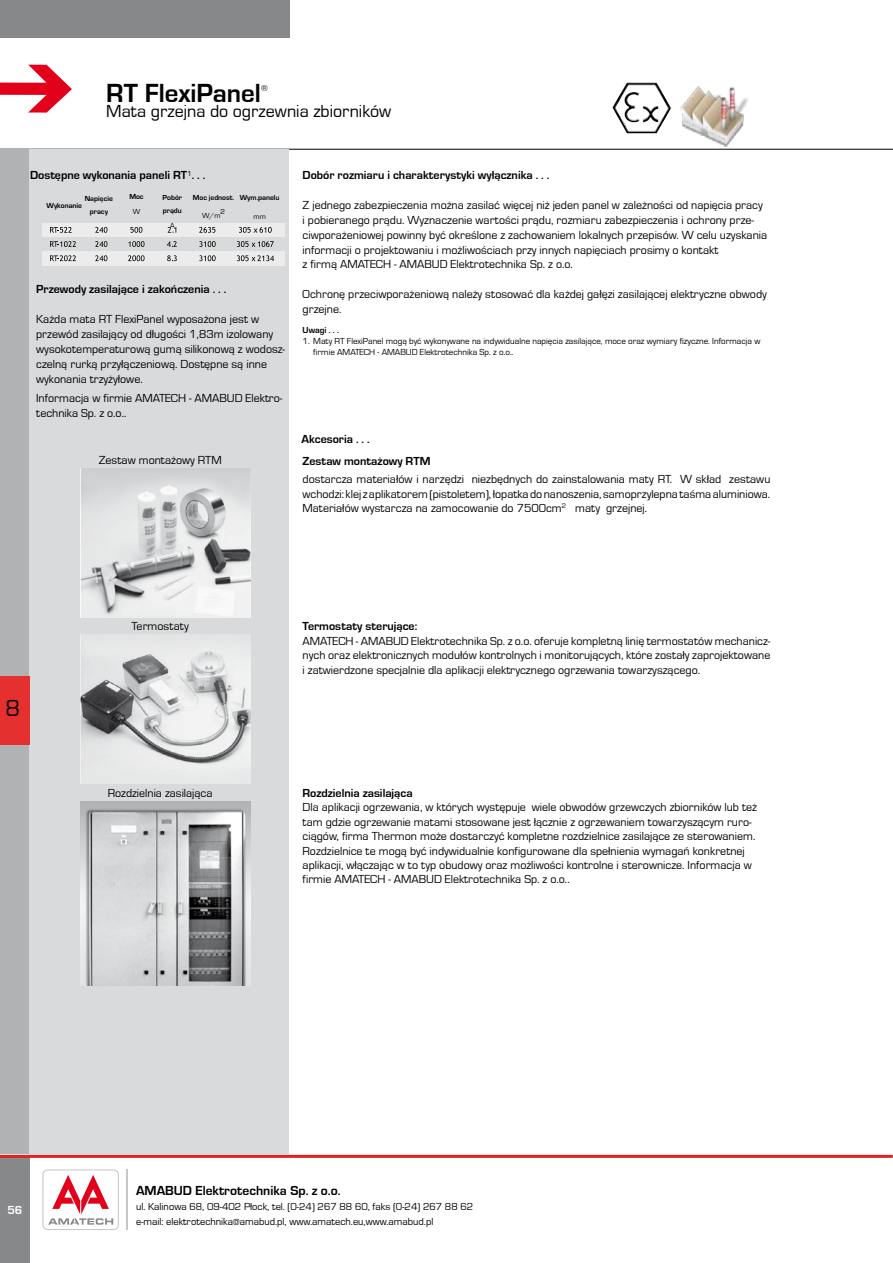
<style>
.page{position:relative;width:893px;height:1263px;background:#fff}
.page>*{position:absolute;margin:0;border:0;box-sizing:border-box;transform-origin:0 0}
.t1{font:700 27px "Eurostile TCE";color:#000}
.t2{font:24px "Eurostile TCE";color:#000}
.t3{font:18px "Eurostile TCE";color:#000}
.t4{font:700 13.5px "Eurostile TCE";color:#000}
.t5{font:12px/14.4px "Eurostile TCE";color:#000}
.t6{font:700 12px "Eurostile TCE";color:#000}
.t7{font:700 12px "Eurostile TCE";color:#fff}
.t8{font:10.5px/15px "Eurostile TCE";color:#000}
.t9{font:9px/10.8px "Eurostile TCE";color:#000}
.t10{font:700 9px "Eurostile TCE";color:#000}
.t11{font:700 7.5px/13.5px "Eurostile TCE";color:#000;text-align:center}
.t12{font:7.5px "Eurostile TCE";color:#000}
</style>
<div class="page">
<div style="left:0;top:1157px;width:30px;height:106px;background:#878889"></div>
<hr style="left:0;top:1155px;width:893px;height:3px;background:#e32121">
<svg style="left:42px;top:1169px;width:77px;height:61px"></svg>
<div style="left:43px;top:1170px;width:75px;height:59px;background:#fff;border-radius:4px"></div>
<svg style="left:48px;top:1175px;width:65px;height:50px"></svg>
<hr style="left:127px;top:1169px;width:1px;height:61px;background:#c5c6c8">
<hr style="left:0;top:149px;width:893px;height:1px;background:#000">
<div style="left:0;top:148px;width:30px;height:1006px;background:#b1b2b4"></div>
<svg style="left:0;top:65px;width:72px;height:48px"></svg>
<div style="left:0;top:0;width:289px;height:38px;background:#878889"></div>
<div style="left:30px;top:149px;width:259px;height:1005px;background:#d9dadb"></div>
<div style="left:0;top:676px;width:29px;height:69px;background:#e4312f"></div>
<img style="left:80px;top:802px;width:170px;height:184px">
<div style="left:43px;top:223px;width:41px;height:14px;background:#ececed"></div>
<svg style="left:50px;top:227px;width:22px;height:6px"></svg>
<div style="left:84px;top:223px;width:34px;height:14px;background:#ececed"></div>
<svg style="left:95px;top:227px;width:12px;height:6px"></svg>
<div style="left:118px;top:223px;width:36px;height:14px;background:#ececed"></div>
<svg style="left:130px;top:227px;width:12px;height:6px"></svg>
<div style="left:154px;top:223px;width:35px;height:14px;background:#ececed"></div>
<svg style="left:168px;top:227px;width:8px;height:6px"></svg>
<div style="left:189px;top:223px;width:36px;height:14px;background:#ececed"></div>
<svg style="left:199px;top:227px;width:16px;height:6px"></svg>
<div style="left:225px;top:223px;width:60px;height:14px;background:#ececed"></div>
<svg style="left:239px;top:227px;width:33px;height:6px"></svg>
<svg style="left:50px;top:241px;width:26px;height:6px"></svg>
<svg style="left:95px;top:241px;width:12px;height:6px"></svg>
<svg style="left:129px;top:241px;width:15px;height:6px"></svg>
<svg style="left:167px;top:241px;width:10px;height:6px"></svg>
<svg style="left:199px;top:241px;width:17px;height:6px"></svg>
<svg style="left:237px;top:241px;width:37px;height:6px"></svg>
<div style="left:43px;top:251px;width:41px;height:15px;background:#ececed"></div>
<svg style="left:50px;top:255px;width:26px;height:6px"></svg>
<div style="left:84px;top:251px;width:34px;height:15px;background:#ececed"></div>
<svg style="left:95px;top:255px;width:12px;height:6px"></svg>
<div style="left:118px;top:251px;width:36px;height:15px;background:#ececed"></div>
<svg style="left:128px;top:255px;width:17px;height:6px"></svg>
<div style="left:154px;top:251px;width:35px;height:15px;background:#ececed"></div>
<svg style="left:167px;top:255px;width:10px;height:6px"></svg>
<div style="left:189px;top:251px;width:36px;height:15px;background:#ececed"></div>
<svg style="left:199px;top:255px;width:17px;height:6px"></svg>
<div style="left:225px;top:251px;width:60px;height:15px;background:#ececed"></div>
<svg style="left:237px;top:255px;width:37px;height:6px"></svg>
<img style="left:80px;top:634px;width:170px;height:149px">
<img style="left:80px;top:468px;width:170px;height:149px">
<img style="left:680px;top:86px;width:68px;height:63px">
<img style="left:612px;top:82px;width:59px;height:51px">
<h1 class="t1" style="left:106px;top:78px;width:156px">RT FlexiPanel</h1>
<p class="t9" style="left:261px;top:83px;width:8px">®</p>
<h3 class="t3" style="left:106px;top:101px;width:286px">Mata grzejna do ogrzewnia zbiorników</h3>
<p class="t6" style="left:30px;top:169px;width:177px">Dostępne wykonania paneli RT<sup>1</sup>. . .</p>
<p class="t11" style="left:129px;top:190px;width:16px">Moc</p>
<p class="t12" style="left:133px;top:207px;width:9px">W</p>
<p class="t11" style="left:85px;top:192px;width:29px">Napięcie pracy</p>
<p class="t11" style="left:193px;top:191px;width:43px">Moc jednost.</p>
<p class="t12" style="left:202px;top:211px;width:20px">W/m</p>
<p class="t11" style="left:163px;top:191px;width:21px;text-align:left">Pobór prądu</p>
<p class="t12" style="left:170px;top:222px;width:6px">A</p>
<p class="t11" style="left:240px;top:191px;width:41px">Wym.panelu</p>
<p class="t12" style="left:253px;top:212px;width:14px">mm</p>
<p class="t11" style="left:47px;top:199px;width:37px">Wykonanie</p>
<p class="t12" style="left:221px;top:207px;width:6px">2</p>
<p class="t6" style="left:36px;top:282px;width:192px">Przewody zasilające i zakończenia . . .</p>
<p class="t5" style="left:36px;top:312px;width:250px;line-height:15px">Każda mata RT FlexiPanel wyposażona jest w przewód zasilający od długości 1,83m izolowany wysokotemperaturową gumą silikonową z wodosz&shy;czelną rurką przyłączeniową. Dostępne są inne wykonania trzyżyłowe.</p>
<p class="t5" style="left:36px;top:391px;width:248px;line-height:15px">Informacja w firmie AMATECH - AMABUD Elektro&shy;technika Sp. z o.o..</p>
<p class="t5" style="left:99px;top:453px;width:125px">Zestaw montażowy RTM</p>
<p class="t6" style="left:303px;top:169px;width:248px">Dobór rozmiaru i charakterystyki wyłącznika . . .</p>
<p class="t5" style="left:303px;top:198px;width:466px">Z jednego zabezpieczenia można zasilać więcej niż jeden panel w zależności od napięcia pracy i pobieranego prądu. Wyznaczenie wartości prądu, rozmiaru zabezpieczenia i ochrony prze&shy;ciwporażeniowej powinny być określone z zachowaniem lokalnych przepisów. W celu uzyskania informacji o projektowaniu i możliwościach przy innych napięciach prosimy o kontakt<br>z firmą AMATECH - AMABUD Elektrotechnika Sp. z o.o.</p>
<p class="t5" style="left:303px;top:287px;width:466px;line-height:15px">Ochronę przeciwporażeniową należy stosować dla każdej gałęzi zasilającej elektryczne obwody grzejne.</p>
<p class="t10" style="left:303px;top:325px;width:38px">Uwagi . . .</p>
<p class="t9" style="left:313px;top:336px;width:449px;text-indent:-11px">1. Maty RT FlexiPanel mogą być wykonywane na indywidualne napięcia zasilające, moce oraz wymiary fizyczne. Informacja w firmie AMATECH - AMABUD Elektrotechnika Sp. z o.o..</p>
<p class="t6" style="left:302px;top:432px;width:70px">Akcesoria . . .</p>
<p class="t6" style="left:303px;top:454px;width:129px">Zestaw montażowy RTM</p>
<p class="t5" style="left:303px;top:473px;width:469px;text-align:justify">dostarcza materiałów i narzędzi niezbędnych do zainstalowania maty RT. W skład zestawu wchodzi: klej z aplikatorem (pistoletem), łopatka do nanoszenia, samoprzylepna taśma aluminiowa.<br>Materiałów wystarcza na zamocowanie do 7500cm<sup>2</sup> maty grzejnej.</p>
<h2 class="t2" style="left:5px;top:695px;width:16px">8</h2>
<p class="t5" style="left:132px;top:619px;width:59px">Termostaty</p>
<p class="t5" style="left:108px;top:786px;width:106px">Rozdzielnia zasilająca</p>
<p class="t6" style="left:303px;top:620px;width:116px">Termostaty sterujące:</p>
<p class="t5" style="left:303px;top:634px;width:469px;text-align:justify">AMATECH - AMABUD Elektrotechnika Sp. z o.o. oferuje kompletną linię termostatów mechanicz&shy;nych oraz elektronicznych modułów kontrolnych i monitorujących, które zostały zaprojektowane i zatwierdzone specjalnie dla aplikacji elektrycznego ogrzewania towarzyszącego.</p>
<p class="t6" style="left:303px;top:786px;width:112px">Rozdzielnia zasilająca</p>
<p class="t5" style="left:303px;top:800px;width:456px">Dla aplikacji ogrzewania, w których występuje wiele obwodów grzewczych zbiorników lub też tam gdzie ogrzewanie matami stosowane jest łącznie z ogrzewaniem towarzyszącym ruro&shy;ciągów, firma Thermon może dostarczyć kompletne rozdzielnice zasilające ze sterowaniem.<br>Rozdzielnice te mogą być indywidualnie konfigurowane dla spełnienia wymagań konkretnej aplikacji, włączając w to typ obudowy oraz możliwości kontrolne i sterownicze. Informacja w firmie AMATECH - AMABUD Elektrotechnika Sp. z o.o..</p>
<p class="t7" style="left:7px;top:1204px;width:17px">56</p>
<p class="t4" style="left:136px;top:1183px;width:206px">AMABUD Elektrotechnika Sp. z o.o.</p>
<p class="t8" style="left:136px;top:1199px;width:339px">ul. Kalinowa 68, 09-402 Płock, tel. (0-24) 267 88 60, faks (0-24) 267 88 62 e-mail: elektrotechnika@amabud.pl, www.amatech.eu,www.amabud.pl</p>
</div>
